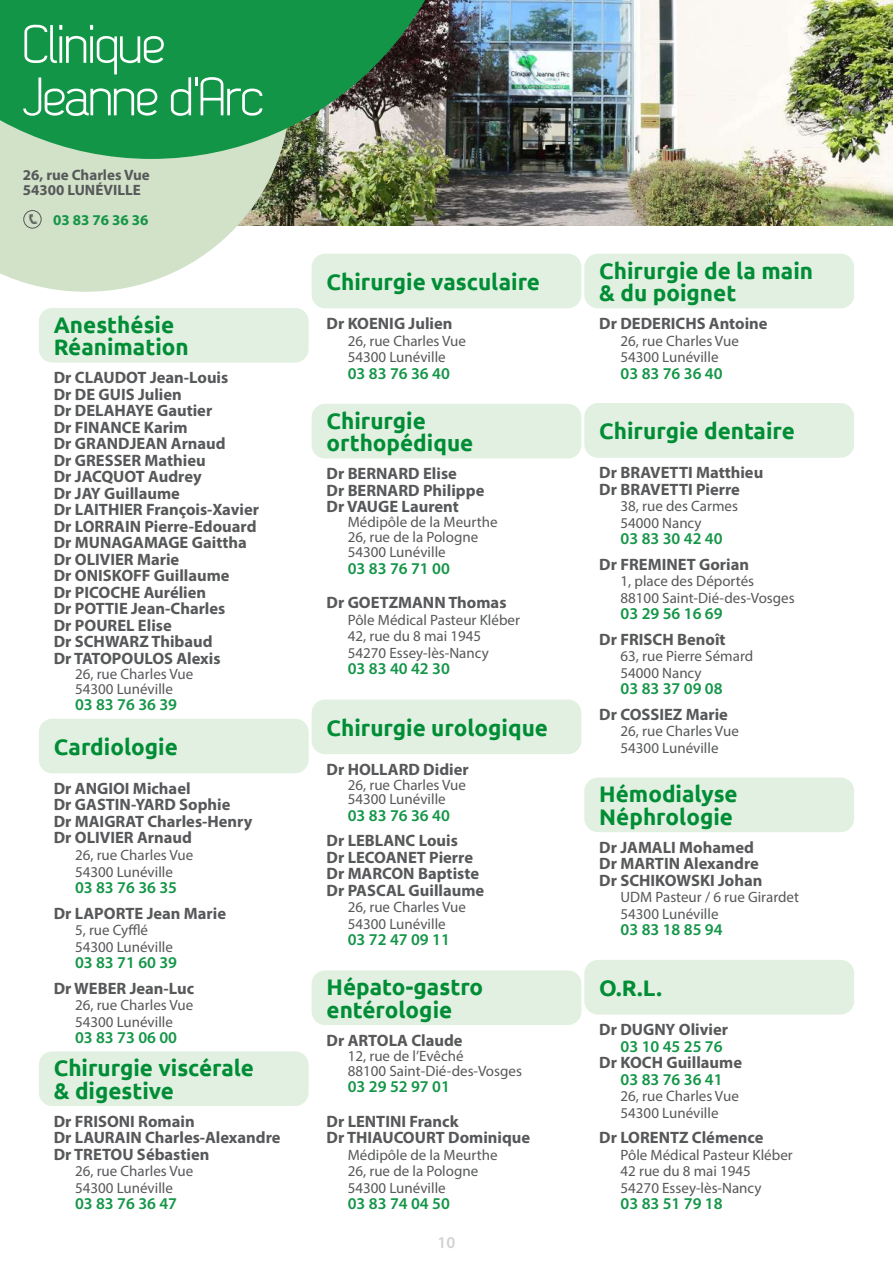
<style>
.page{position:relative;width:893px;height:1263px;background:#fff}
.page>*{position:absolute;margin:0;border:0;box-sizing:border-box;transform-origin:0 0}
.t1{font:54px/52.5px "Dekar";letter-spacing:-.04em;color:#fff}
.t2{font:700 22.5px/22.5px "Ubuntu";color:#008d36}
.t3{font:700 16.5px/16.5px "Myriad Pro";color:#57585a}
.t4{font:600 16.5px "Myriad Pro";color:#139547}
.t5{font:600 16.5px "Myriad Pro";color:#159547}
.t6{font:600 16.5px "Myriad Pro";color:#d1d2d4}
.t7{font:15px/16.5px "Myriad Pro";color:#57585a}
.t8{font:700 15px/15px "Myriad Pro";color:#57585a}
.t9{font:700 15px "Myriad Pro";color:#159547}
</style>
<div class="page">
<img style="left:290px;top:0;width:603px;height:225px">
<svg style="left:0;top:159px;width:290px;height:133px"></svg>
<svg style="left:0;top:0;width:467px;height:159px;background:#2f8c51"></svg>
<div style="left:24px;top:210px;width:17px;height:18px;border:1px solid #57585a;border-radius:50%"></div>
<svg style="left:28px;top:215px;width:10px;height:9px"></svg>
<div style="left:40px;top:309px;width:268px;height:53px;background:#e1f0e0;border-radius:13px"></div>
<div style="left:39px;top:308px;width:270px;height:55px;border:2px solid #d5ead4;border-radius:13px"></div>
<div style="left:585px;top:254px;width:268px;height:54px;background:#e1f0e0;border-radius:13px"></div>
<div style="left:584px;top:254px;width:270px;height:54px;border:2px solid #d5ead4;border-radius:13px"></div>
<div style="left:40px;top:1052px;width:268px;height:53px;background:#e1f0e0;border-radius:13px"></div>
<div style="left:39px;top:1051px;width:270px;height:55px;border:2px solid #d5ead4;border-radius:13px"></div>
<div style="left:40px;top:719px;width:268px;height:53px;background:#e1f0e0;border-radius:13px"></div>
<div style="left:39px;top:719px;width:270px;height:54px;border:2px solid #d5ead4;border-radius:13px"></div>
<div style="left:312px;top:254px;width:269px;height:54px;background:#e1f0e0;border-radius:13px"></div>
<div style="left:312px;top:254px;width:269px;height:54px;border:2px solid #d5ead4;border-radius:13px"></div>
<div style="left:312px;top:700px;width:269px;height:53px;background:#e1f0e0;border-radius:13px"></div>
<div style="left:312px;top:699px;width:269px;height:55px;border:2px solid #d5ead4;border-radius:13px"></div>
<div style="left:312px;top:971px;width:269px;height:53px;background:#e1f0e0;border-radius:13px"></div>
<div style="left:312px;top:970px;width:269px;height:55px;border:2px solid #d5ead4;border-radius:13px"></div>
<div style="left:585px;top:961px;width:268px;height:53px;background:#e1f0e0;border-radius:13px"></div>
<div style="left:584px;top:960px;width:270px;height:54px;border:2px solid #d5ead4;border-radius:13px"></div>
<div style="left:585px;top:778px;width:268px;height:53px;background:#e1f0e0;border-radius:13px"></div>
<div style="left:584px;top:777px;width:270px;height:55px;border:2px solid #d5ead4;border-radius:13px"></div>
<div style="left:312px;top:405px;width:269px;height:53px;background:#e1f0e0;border-radius:13px"></div>
<div style="left:312px;top:404px;width:269px;height:54px;border:2px solid #d5ead4;border-radius:13px"></div>
<div style="left:585px;top:404px;width:268px;height:53px;background:#e1f0e0;border-radius:13px"></div>
<div style="left:584px;top:403px;width:270px;height:55px;border:2px solid #d5ead4;border-radius:13px"></div>
<h1 class="t1" style="left:22px;top:20px;width:245px">Clinique<br>Jeanne d'Arc</h1>
<p class="t8" style="left:23px;top:167px;width:128px">26, rue Charles Vue<br>54300 LUNÉVILLE</p>
<p class="t9" style="left:53px;top:210px;width:97px">03 83 76 36 36</p>
<h2 class="t2" style="left:54px;top:313px;width:137px">Anesthésie<br>Réanimation</h2>
<p class="t3" style="left:54px;top:369px;width:207px">Dr CLAUDOT Jean-Louis<br>Dr DE GUIS Julien<br>Dr DELAHAYE Gautier<br>Dr FINANCE Karim<br>Dr GRANDJEAN Arnaud<br>Dr GRESSER Mathieu<br>Dr JACQUOT Audrey<br>Dr JAY Guillaume<br>Dr LAITHIER François-Xavier<br>Dr LORRAIN Pierre-Edouard<br>Dr MUNAGAMAGE Gaittha<br>Dr OLIVIER Marie<br>Dr ONISKOFF Guillaume<br>Dr PICOCHE Aurélien<br>Dr POTTIE Jean-Charles<br>Dr POUREL Elise<br>Dr SCHWARZ Thibaud<br>Dr TATOPOULOS Alexis</p>
<p class="t7" style="left:75px;top:666px;width:120px;line-height:15px">26, rue Charles Vue<br>54300 Lunéville</p>
<p class="t4" style="left:75px;top:694px;width:104px">03 83 76 36 39</p>
<h2 class="t2" style="left:54px;top:735px;width:126px">Cardiologie</h2>
<p class="t3" style="left:54px;top:780px;width:200px">Dr ANGIOI Michael<br>Dr GASTIN-YARD Sophie<br>Dr MAIGRAT Charles-Henry<br>Dr OLIVIER Arnaud</p>
<p class="t7" style="left:75px;top:846px;width:120px">26, rue Charles Vue<br>54300 Lunéville</p>
<p class="t4" style="left:75px;top:877px;width:104px">03 83 76 36 35</p>
<p class="t3" style="left:54px;top:904px;width:174px">Dr LAPORTE Jean Marie</p>
<p class="t7" style="left:75px;top:921px;width:99px">5, rue Cyfflé<br>54300 Lunéville</p>
<p class="t4" style="left:75px;top:952px;width:104px">03 83 71 60 39</p>
<p class="t3" style="left:54px;top:979px;width:142px">Dr WEBER Jean-Luc</p>
<p class="t7" style="left:75px;top:996px;width:120px">26, rue Charles Vue<br>54300 Lunéville</p>
<p class="t4" style="left:75px;top:1027px;width:104px">03 83 73 06 00</p>
<h2 class="t2" style="left:54px;top:1056px;width:202px">Chirurgie viscérale &amp; digestive</h2>
<p class="t3" style="left:54px;top:1112px;width:228px">Dr FRISONI Romain<br>Dr LAURAIN Charles-Alexandre<br>Dr TRETOU Sébastien</p>
<p class="t7" style="left:75px;top:1163px;width:120px">26, rue Charles Vue<br>54300 Lunéville</p>
<p class="t4" style="left:75px;top:1193px;width:104px">03 83 76 36 47</p>
<h2 class="t2" style="left:327px;top:270px;width:215px">Chirurgie vasculaire</h2>
<p class="t3" style="left:327px;top:315px;width:127px">Dr KOENIG Julien</p>
<p class="t7" style="left:348px;top:332px;width:120px">26, rue Charles Vue<br>54300 Lunéville</p>
<p class="t4" style="left:348px;top:362px;width:104px">03 83 76 36 40</p>
<h2 class="t2" style="left:327px;top:409px;width:148px">Chirurgie orthopédique</h2>
<p class="t3" style="left:327px;top:465px;width:159px">Dr BERNARD Elise<br>Dr BERNARD Philippe<br>Dr VAUGE Laurent</p>
<p class="t7" style="left:348px;top:514px;width:151px;line-height:15px">Médipôle de la Meurthe<br>26, rue de la Pologne<br>54300 Lunéville</p>
<p class="t4" style="left:348px;top:558px;width:104px">03 83 76 71 00</p>
<p class="t3" style="left:327px;top:594px;width:181px">Dr GOETZMANN Thomas</p>
<p class="t7" style="left:348px;top:611px;width:174px">Pôle Médical Pasteur Kléber<br>42, rue du 8 mai 1945<br>54270 Essey-lès-Nancy</p>
<p class="t4" style="left:348px;top:658px;width:104px">03 83 40 42 30</p>
<h2 class="t2" style="left:327px;top:716px;width:223px">Chirurgie urologique</h2>
<p class="t3" style="left:327px;top:760px;width:144px">Dr HOLLARD Didier</p>
<p class="t7" style="left:348px;top:777px;width:120px;line-height:14.2px">26, rue Charles Vue<br>54300 Lunéville</p>
<p class="t4" style="left:348px;top:804px;width:104px">03 83 76 36 40</p>
<p class="t3" style="left:327px;top:832px;width:159px">Dr LEBLANC Louis<br>Dr LECOANET Pierre<br>Dr MARCON Baptiste<br>Dr PASCAL Guillaume</p>
<p class="t7" style="left:348px;top:898px;width:120px">26, rue Charles Vue<br>54300 Lunéville</p>
<p class="t4" style="left:348px;top:929px;width:104px">03 72 47 09 11</p>
<h2 class="t2" style="left:327px;top:975px;width:158px">Hépato-gastro entérologie</h2>
<p class="t3" style="left:327px;top:1031px;width:138px">Dr ARTOLA Claude</p>
<p class="t7" style="left:348px;top:1048px;width:176px;line-height:15px">12, rue de l’Evêché<br>88100 Saint-Dié-des-Vosges</p>
<p class="t4" style="left:348px;top:1076px;width:104px">03 29 52 97 01</p>
<p class="t3" style="left:327px;top:1112px;width:205px">Dr LENTINI Franck<br>Dr THIAUCOURT Dominique</p>
<p class="t7" style="left:348px;top:1146px;width:151px">Médipôle de la Meurthe<br>26, rue de la Pologne<br>54300 Lunéville</p>
<p class="t4" style="left:348px;top:1193px;width:104px">03 83 74 04 50</p>
<p class="t6" style="left:438px;top:1232px;width:19px">10</p>
<h2 class="t2" style="left:599px;top:259px;width:215px">Chirurgie de la main &amp; du poignet</h2>
<p class="t3" style="left:599px;top:315px;width:170px">Dr DEDERICHS Antoine</p>
<p class="t7" style="left:621px;top:332px;width:120px">26, rue Charles Vue<br>54300 Lunéville</p>
<p class="t4" style="left:621px;top:362px;width:104px">03 83 76 36 40</p>
<h2 class="t2" style="left:599px;top:420px;width:197px">Chirurgie dentaire</h2>
<p class="t3" style="left:599px;top:464px;width:165px">Dr BRAVETTI Matthieu<br>Dr BRAVETTI Pierre</p>
<p class="t7" style="left:621px;top:498px;width:119px">38, rue des Carmes<br>54000 Nancy</p>
<p class="t5" style="left:621px;top:528px;width:104px">03 83 30 42 40</p>
<p class="t3" style="left:599px;top:556px;width:151px">Dr FREMINET Gorian</p>
<p class="t7" style="left:621px;top:573px;width:176px">1, place des Déportés<br>88100 Saint-Dié-des-Vosges</p>
<p class="t4" style="left:621px;top:603px;width:104px">03 29 56 16 69</p>
<p class="t3" style="left:599px;top:631px;width:128px">Dr FRISCH Benoît</p>
<p class="t7" style="left:621px;top:648px;width:134px">63, rue Pierre Sémard<br>54000 Nancy</p>
<p class="t4" style="left:621px;top:678px;width:104px">03 83 37 09 08</p>
<p class="t3" style="left:599px;top:706px;width:130px">Dr COSSIEZ Marie</p>
<p class="t7" style="left:621px;top:723px;width:120px">26, rue Charles Vue<br>54300 Lunéville</p>
<h2 class="t2" style="left:599px;top:783px;width:140px">Hémodialyse<br>Néphrologie</h2>
<p class="t3" style="left:599px;top:838px;width:165px">Dr JAMALI Mohamed<br>Dr MARTIN Alexandre<br>Dr SCHIKOWSKI Johan</p>
<p class="t7" style="left:621px;top:889px;width:180px">UDM Pasteur / 6 rue Girardet<br>54300 Lunéville</p>
<p class="t4" style="left:621px;top:919px;width:104px">03 83 18 85 94</p>
<h2 class="t2" style="left:599px;top:976px;width:64px">O.R.L.</h2>
<p class="t3" style="left:599px;top:1021px;width:130px">Dr DUGNY Olivier</p>
<p class="t4" style="left:621px;top:1036px;width:104px">03 10 45 25 76</p>
<p class="t3" style="left:599px;top:1054px;width:144px">Dr KOCH Guillaume</p>
<p class="t4" style="left:621px;top:1069px;width:104px">03 83 76 36 41</p>
<p class="t7" style="left:621px;top:1088px;width:120px">26, rue Charles Vue<br>54300 Lunéville</p>
<p class="t3" style="left:599px;top:1129px;width:166px">Dr LORENTZ Clémence</p>
<p class="t7" style="left:621px;top:1146px;width:174px">Pôle Médical Pasteur Kléber<br>42 rue du 8 mai 1945<br>54270 Essey-lès-Nancy</p>
<p class="t4" style="left:621px;top:1193px;width:104px">03 83 51 79 18</p>
</div>
